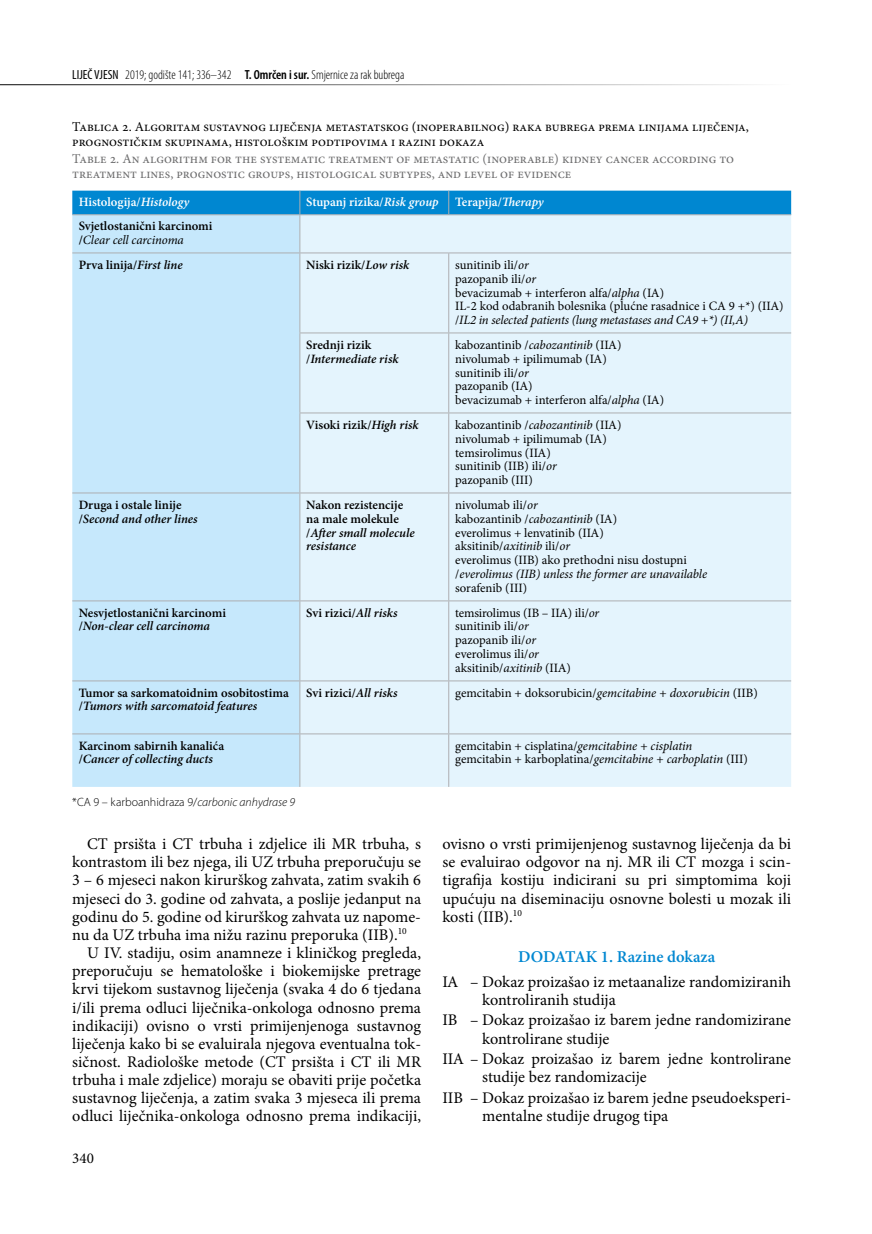
<style>
.page{position:relative;width:872px;height:1234px;background:#fff}
.page>*{position:absolute;margin:0;border:0;box-sizing:border-box;transform-origin:0 0}
.t1{font:600 16.5px "Minion Pro";color:#0087d1}
.t2{font:16.2px/18.1px "Minion Pro";color:#000}
.t3{font:15px "Minion Pro";color:#000}
.t4{font:13.5px/15px "Minion Pro";color:#6d6d6e}
.t5{font:13.5px/15px "Minion Pro";color:#000}
.t6{font:300 condensed 13.2px "Myriad Pro";color:#000}
.t7{font:12.75px/14px "Minion Pro";color:#000}
.t8{font:600 12.75px/14px "Minion Pro";color:#000}
.t9{font:600 12.75px "Minion Pro";letter-spacing:-.005em;color:#fff}
.t10{font:italic 600 12.75px/14px "Minion Pro";letter-spacing:-.005em;color:#000}
.t11{font:300 12px "Myriad Pro";color:#000}
.s1{font-weight:400}
.s2{font-weight:600}
.s3{font-style:italic}
.s4{font-weight:400;font-style:italic}
.s5{font-style:normal}
</style>
<div class="page">
<hr style="left:0;top:84px;width:791px;height:1px;background:#000">
<div style="left:72px;top:215px;width:227px;height:571px;background:#c6e8fc"></div>
<div style="left:300px;top:215px;width:491px;height:571px;background:#e4f4fd"></div>
<div style="left:72px;top:190px;width:719px;height:24px;background:#0087d1"></div>
<hr style="left:448px;top:253px;width:1px;height:79px;background:#adaeb1">
<hr style="left:299px;top:332px;width:150px;height:1px;background:#adaeb1">
<hr style="left:449px;top:332px;width:342px;height:1px;background:#adaeb1">
<hr style="left:448px;top:333px;width:1px;height:79px;background:#adaeb1">
<hr style="left:299px;top:412px;width:150px;height:1px;background:#adaeb1">
<hr style="left:449px;top:412px;width:342px;height:1px;background:#adaeb1">
<hr style="left:448px;top:413px;width:1px;height:79px;background:#adaeb1">
<hr style="left:72px;top:492px;width:228px;height:1px;background:#adaeb1">
<hr style="left:300px;top:492px;width:149px;height:1px;background:#adaeb1">
<hr style="left:299px;top:493px;width:1px;height:107px;background:#adaeb1">
<hr style="left:449px;top:492px;width:342px;height:1px;background:#adaeb1">
<hr style="left:448px;top:493px;width:1px;height:107px;background:#adaeb1">
<hr style="left:72px;top:600px;width:228px;height:1px;background:#adaeb1">
<hr style="left:300px;top:600px;width:149px;height:1px;background:#adaeb1">
<hr style="left:299px;top:601px;width:1px;height:79px;background:#adaeb1">
<hr style="left:449px;top:600px;width:342px;height:1px;background:#adaeb1">
<hr style="left:448px;top:601px;width:1px;height:79px;background:#adaeb1">
<hr style="left:72px;top:680px;width:228px;height:1px;background:#adaeb1">
<hr style="left:300px;top:680px;width:149px;height:1px;background:#adaeb1">
<hr style="left:299px;top:681px;width:1px;height:52px;background:#adaeb1">
<hr style="left:449px;top:680px;width:342px;height:1px;background:#adaeb1">
<hr style="left:448px;top:681px;width:1px;height:52px;background:#adaeb1">
<hr style="left:72px;top:733px;width:228px;height:1px;background:#adaeb1">
<hr style="left:300px;top:733px;width:149px;height:1px;background:#adaeb1">
<hr style="left:299px;top:734px;width:1px;height:52px;background:#adaeb1">
<hr style="left:449px;top:733px;width:342px;height:1px;background:#adaeb1">
<hr style="left:448px;top:734px;width:1px;height:52px;background:#adaeb1">
<hr style="left:299px;top:253px;width:1px;height:79px;background:#adaeb1">
<hr style="left:299px;top:333px;width:1px;height:79px;background:#adaeb1">
<hr style="left:299px;top:413px;width:1px;height:79px;background:#adaeb1">
<hr style="left:72px;top:214px;width:228px;height:1px;background:#adaeb1">
<hr style="left:72px;top:252px;width:228px;height:1px;background:#adaeb1">
<hr style="left:300px;top:214px;width:149px;height:1px;background:#adaeb1">
<hr style="left:299px;top:215px;width:1px;height:37px;background:#adaeb1">
<hr style="left:449px;top:214px;width:342px;height:1px;background:#adaeb1">
<hr style="left:300px;top:252px;width:149px;height:1px;background:#adaeb1">
<hr style="left:449px;top:252px;width:342px;height:1px;background:#adaeb1">
<p class="t6" style="left:72px;top:67px;width:334px"><span class="s1">LIJEČ VJESN</span> 2019; godište 141; 336–342 <span class="s2">T. Omrčen i sur.</span> Smjernice za rak bubrega</p>
<p class="t5" style="left:72px;top:119px;width:678px">Tablica 2. Algoritam sustavnog liječenja metastatskog (inoperabilnog) raka bubrega prema linijama liječenja, prognostičkim skupinama, histološkim podtipovima i razini dokaza</p>
<p class="t4" style="left:72px;top:151px;width:663px">Table 2. An algorithm for the systematic treatment of metastatic (inoperable) kidney cancer according to treatment lines, prognostic groups, histological subtypes, and level of evidence</p>
<p class="t9" style="left:79px;top:193px;width:112px">Histologija/<span class="s3">Histology</span></p>
<p class="t9" style="left:306px;top:193px;width:134px">Stupanj rizika/<span class="s3">Risk group</span></p>
<p class="t9" style="left:455px;top:193px;width:90px">Terapija/<span class="s3">Therapy</span></p>
<p class="t8" style="left:79px;top:219px;width:135px">Svjetlostanični karcinomi /<span class="s4">Clear cell carcinoma</span></p>
<p class="t8" style="left:79px;top:257px;width:105px">Prva linija/<span class="s3">First line</span></p>
<p class="t8" style="left:306px;top:257px;width:104px">Niski rizik/<span class="s3">Low risk</span></p>
<p class="t7" style="left:455px;top:257px;width:330px">sunitinib ili/<span class="s3">or<br></span>pazopanib ili/<span class="s3">or<br></span>bevacizumab + interferon alfa/<span class="s3">alpha</span> (IA)<br>IL-2 kod odabranih bolesnika (plućne rasadnice i CA 9 +*) (IIA) /<span class="s3">IL2 in selected patients (lung metastases and CA9 +*) (II,A)</span></p>
<p class="t10" style="left:306px;top:337px;width:94px"><span class="s5">Srednji rizik /</span>Intermediate risk</p>
<p class="t7" style="left:455px;top:337px;width:210px">kabozantinib /<span class="s3">cabozantinib</span> (IIA) nivolumab + ipilimumab (IA)<br>sunitinib ili/<span class="s3">or<br></span>pazopanib (IA)<br>bevacizumab + interferon alfa/<span class="s3">alpha</span> (IA)</p>
<p class="t8" style="left:306px;top:417px;width:114px">Visoki rizik/<span class="s3">High risk</span></p>
<p class="t7" style="left:455px;top:417px;width:168px">kabozantinib /<span class="s3">cabozantinib</span> (IIA) nivolumab + ipilimumab (IA) temsirolimus (IIA)<br>sunitinib (IIB) ili/<span class="s3">or<br></span>pazopanib (III)</p>
<p class="t8" style="left:79px;top:497px;width:120px">Druga i ostale linije /<span class="s3">Second and other lines</span></p>
<p class="t8" style="left:306px;top:497px;width:110px">Nakon rezistencije na male molekule /<span class="s3">After small molecule resistance</span></p>
<p class="t7" style="left:455px;top:497px;width:253px">nivolumab ili/<span class="s3">or<br></span>kabozantinib /<span class="s3">cabozantinib</span> (IA)<br>everolimus + lenvatinib (IIA)<br>aksitinib/<span class="s3">axitinib</span> ili/<span class="s3">or<br></span>everolimus (IIB) ako prethodni nisu dostupni /<span class="s3">everolimus (IIB) unless the former are unavailable </span>sorafenib (III)</p>
<p class="t8" style="left:79px;top:605px;width:149px">Nesvjetlostanični karcinomi /<span class="s3">Non-clear cell carcinoma</span></p>
<p class="t8" style="left:306px;top:605px;width:93px">Svi rizici/<span class="s3">All risks</span></p>
<p class="t7" style="left:455px;top:605px;width:145px">temsirolimus (IB – IIA) ili/<span class="s3">or </span>sunitinib ili/<span class="s3">or<br></span>pazopanib ili/<span class="s3">or<br></span>everolimus ili/<span class="s3">or </span>aksitinib/<span class="s3">axitinib</span> (IIA)</p>
<p class="t8" style="left:79px;top:685px;width:212px">Tumor sa sarkomatoidnim osobitostima /<span class="s3">Tumors with sarcomatoid features</span></p>
<p class="t8" style="left:306px;top:685px;width:93px">Svi rizici/<span class="s3">All risks</span></p>
<p class="t7" style="left:455px;top:685px;width:304px">gemcitabin + doksorubicin/<span class="s3">gemcitabine + doxorubicin</span> (IIB)</p>
<p class="t8" style="left:79px;top:738px;width:147px">Karcinom sabirnih kanalića /<span class="s3">Cancer of collecting ducts</span></p>
<p class="t7" style="left:455px;top:738px;width:294px">gemcitabin + cisplatina/<span class="s3">gemcitabine + cisplatin </span>gemcitabin + karboplatina/<span class="s3">gemcitabine + carboplatin</span> (III)</p>
<p class="t11" style="left:72px;top:794px;width:224px">*CA 9 – karboanhidraza 9/<span class="s3">carbonic anhydrase 9</span></p>
<p class="t2" style="left:87px;top:834px;width:335px">CT prsišta i CT trbuha i zdjelice ili MR trbuha, s</p>
<p class="t2" style="left:72px;top:852px;width:350px">kontrastom ili bez njega, ili UZ trbuha preporučuju se</p>
<p class="t2" style="left:72px;top:871px;width:350px">3 – 6 mjeseci nakon kirurškog zahvata, zatim svakih 6</p>
<p class="t2" style="left:72px;top:889px;width:350px">mjeseci do 3. godine od zahvata, a poslije jedanput na</p>
<p class="t2" style="left:72px;top:907px;width:350px">godinu do 5. godine od kirurškog zahvata uz napome-</p>
<p class="t2" style="left:72px;top:925px;width:336px">nu da UZ trbuha ima nižu razinu preporuka (IIB).<sup>10</sup></p>
<p class="t2" style="left:87px;top:943px;width:335px">U IV. stadiju, osim anamneze i kliničkog pregleda,</p>
<p class="t2" style="left:72px;top:961px;width:350px">preporučuju se hematološke i biokemijske pretrage</p>
<p class="t2" style="left:72px;top:980px;width:350px">krvi tijekom sustavnog liječenja (svaka 4 do 6 tjedana</p>
<p class="t2" style="left:72px;top:998px;width:350px">i/ili prema odluci liječnika-onkologa odnosno prema</p>
<p class="t2" style="left:72px;top:1016px;width:350px">indikaciji) ovisno o vrsti primijenjenoga sustavnog</p>
<p class="t2" style="left:72px;top:1034px;width:350px">liječenja kako bi se evaluirala njegova eventualna tok-</p>
<p class="t2" style="left:72px;top:1052px;width:350px">sičnost. Radiološke metode (CT prsišta i CT ili MR</p>
<p class="t2" style="left:72px;top:1070px;width:350px">trbuha i male zdjelice) moraju se obaviti prije početka</p>
<p class="t2" style="left:72px;top:1088px;width:350px">sustavnog liječenja, a zatim svaka 3 mjeseca ili prema</p>
<p class="t2" style="left:72px;top:1106px;width:350px">odluci liječnika-onkologa odnosno prema indikaciji,</p>
<p class="t2" style="left:442px;top:834px;width:350px;text-align:justify">ovisno o vrsti primijenjenog sustavnog liječenja da bi se evaluirao odgovor na nj. MR ili CT mozga i scin&shy;tigrafija kostiju indicirani su pri simptomima koji upućuju na diseminaciju osnovne bolesti u mozak ili kosti (IIB).<sup>10</sup></p>
<p class="t1" style="left:518px;top:944px;width:199px">DODATAK 1. Razine dokaza</p>
<p class="t2" style="left:482px;top:972px;width:310px;text-indent:-40px">IA – Dokaz proizašao iz metaanalize randomiziranih kontroliranih studija</p>
<p class="t2" style="left:482px;top:1010px;width:310px;text-indent:-40px">IB – Dokaz proizašao iz barem jedne randomizirane kontrolirane studije</p>
<p class="t2" style="left:482px;top:1049px;width:310px;text-indent:-40px">IIA – Dokaz proizašao iz barem jedne kontrolirane studije bez randomizacije</p>
<p class="t2" style="left:482px;top:1088px;width:310px;text-indent:-40px">IIB – Dokaz proizašao iz barem jedne pseudoeksperi&shy;mentalne studije drugog tipa</p>
<p class="t3" style="left:72px;top:1147px;width:23px">340</p>
</div>
